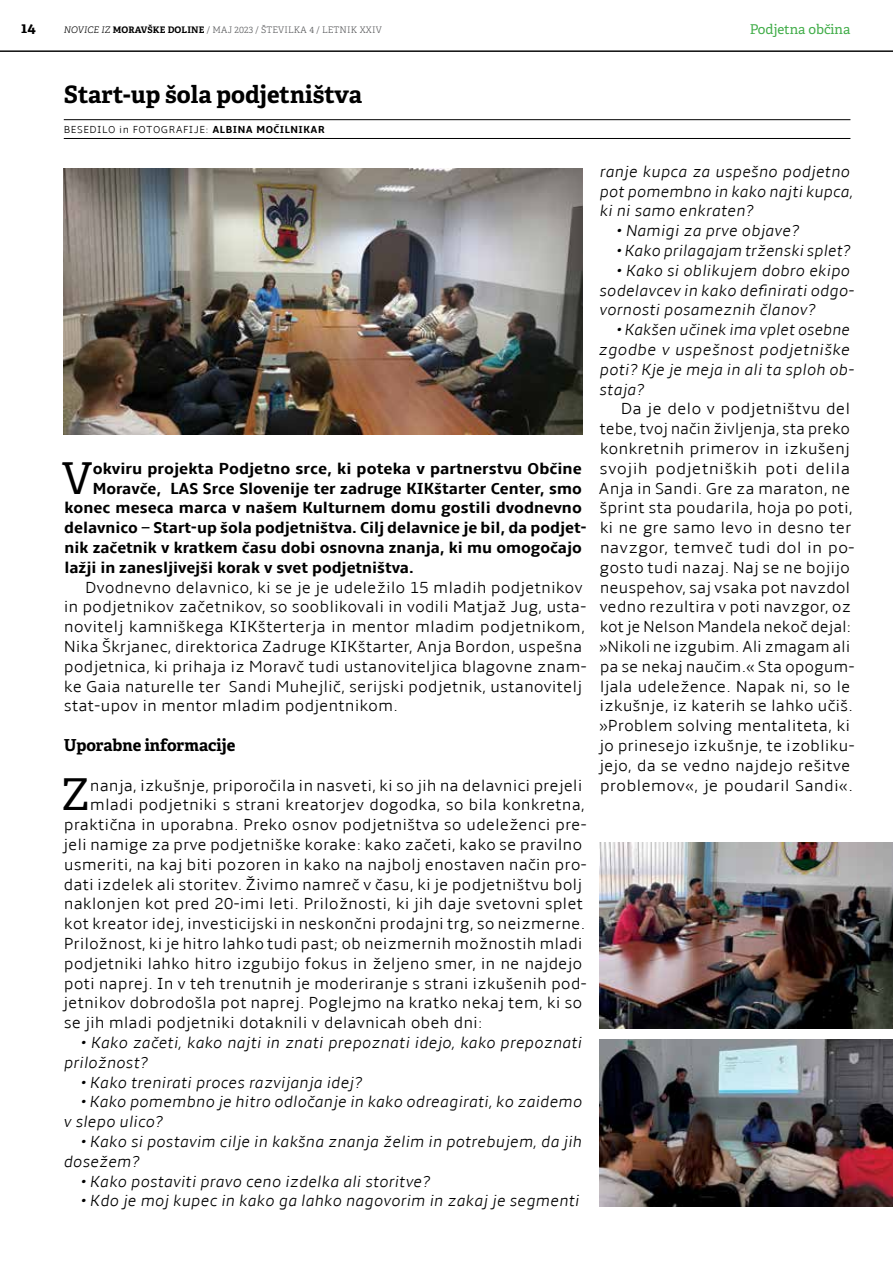
<style>
.page{position:relative;width:893px;height:1263px;background:#fff}
.page>*{position:absolute;margin:0;border:0;box-sizing:border-box;transform-origin:0 0}
.t1{font:43.8px "Adelle";color:#000}
.t2{font:700 24px "Adelle";color:#000}
.t3{font:300 16.5px/19.8px "Amble";color:#000}
.t4{font:italic 300 16.5px/19.8px "Amble";color:#000}
.t5{font:700 16.5px "Amble";color:#000}
.t6{font:700 16.5px "Adelle";color:#000}
.t7{font:700 15px "Adelle";color:#000}
.t8{font:13.5px "Adelle";color:#41ad49}
.t9{font:300 10.5px "Amble";letter-spacing:.05em;color:#000}
.t10{font:300 9px "Adelle";letter-spacing:.02em;color:#58595b}
.s1{font-style:italic;color:#000}
.s2{font-weight:700;color:#000}
.s3{font-weight:700}
</style>
<div class="page">
<hr style="left:0;top:51px;width:893px;height:1px;background:#000">
<img style="left:64px;top:169px;width:519px;height:265px">
<img style="left:600px;top:842px;width:293px;height:186px">
<img style="left:600px;top:1040px;width:293px;height:166px">
<hr style="left:64px;top:119px;width:786px;height:1px;background:#000">
<hr style="left:64px;top:138px;width:786px;height:1px;background:#000">
<p class="t7" style="left:21px;top:18px;width:16px">14</p>
<p class="t10" style="left:64px;top:24px;width:320px"><span class="s1">NOVICE IZ</span> <span class="s2">MORAVŠKE DOLINE</span> / MAJ 2023 / ŠTEVILKA 4 / LETNIK XXIV</p>
<p class="t8" style="left:750px;top:21px;width:102px">Podjetna občina</p>
<h2 class="t2" style="left:64px;top:79px;width:300px">Start-up šola podjetništva</h2>
<p class="t9" style="left:64px;top:123px;width:263px">BESEDILO in FOTOGRAFIJE: <span class="s3">ALBINA MOČILNIKAR</span></p>
<h1 class="t1" style="left:62px;top:451px;width:32px">V</h1>
<p class="t5" style="left:93px;top:459px;width:491px">okviru projekta Podjetno srce, ki poteka v partnerstvu Občine</p>
<p class="t5" style="left:93px;top:479px;width:491px">Moravče, LAS Srce Slovenije ter zadruge KIKštarter Center, smo</p>
<p class="t5" style="left:64px;top:498px;width:519px">konec meseca marca v našem Kulturnem domu gostili dvodnevno</p>
<p class="t5" style="left:64px;top:518px;width:524px">delavnico – Start-up šola podjetništva. Cilj delavnice je bil, da podjet-</p>
<p class="t5" style="left:64px;top:538px;width:519px">nik začetnik v kratkem času dobi osnovna znanja, ki mu omogočajo</p>
<p class="t5" style="left:64px;top:558px;width:351px">lažji in zanesljivejši korak v svet podjetništva.</p>
<p class="t3" style="left:64px;top:577px;width:525px;text-indent:21px">Dvodnevno delavnico, ki se je je udeležilo 15 mladih podjetnikov in podjetnikov začetnikov, so sooblikovali in vodili Matjaž Jug, usta&shy;novitelj kamniškega KIKšterterja in mentor mladim podjetnikom, Nika Škrjanec, direktorica Zadruge KIKštarter, Anja Bordon, uspešna podjetnica, ki prihaja iz Moravč tudi ustanoviteljica blagovne znam&shy;ke Gaia naturelle ter Sandi Muhejlič, serijski podjetnik, ustanovitelj stat-upov in mentor mladim podjentnikom.</p>
<p class="t6" style="left:64px;top:735px;width:173px">Uporabne informacije</p>
<h1 class="t1" style="left:62px;top:768px;width:30px">Z</h1>
<p class="t3" style="left:90px;top:775px;width:494px">nanja, izkušnje, priporočila in nasveti, ki so jih na delavnici prejeli</p>
<p class="t3" style="left:90px;top:795px;width:496px">mladi podjetniki s strani kreatorjev dogodka, so bila konkretna,</p>
<p class="t3" style="left:64px;top:815px;width:524px">praktična in uporabna. Preko osnov podjetništva so udeleženci pre-</p>
<p class="t3" style="left:63px;top:835px;width:520px">jeli namige za prve podjetniške korake: kako začeti, kako se pravilno</p>
<p class="t3" style="left:64px;top:855px;width:524px">usmeriti, na kaj biti pozoren in kako na najbolj enostaven način pro-</p>
<p class="t3" style="left:64px;top:874px;width:520px">dati izdelek ali storitev. Živimo namreč v času, ki je podjetništvu bolj</p>
<p class="t3" style="left:64px;top:894px;width:521px">naklonjen kot pred 20-imi leti. Priložnosti, ki jih daje svetovni splet</p>
<p class="t3" style="left:64px;top:914px;width:523px">kot kreator idej, investicijski in neskončni prodajni trg, so neizmerne.</p>
<p class="t3" style="left:64px;top:934px;width:520px">Priložnost, ki je hitro lahko tudi past; ob neizmernih možnostih mladi</p>
<p class="t3" style="left:64px;top:954px;width:520px">podjetniki lahko hitro izgubijo fokus in željeno smer, in ne najdejo</p>
<p class="t3" style="left:64px;top:973px;width:524px">poti naprej. In v teh trenutnih je moderiranje s strani izkušenih pod-</p>
<p class="t3" style="left:63px;top:993px;width:520px">jetnikov dobrodošla pot naprej. Poglejmo na kratko nekaj tem, ki so</p>
<p class="t3" style="left:64px;top:1013px;width:421px">se jih mladi podjetniki dotaknili v delavnicah obeh dni:</p>
<p class="t4" style="left:64px;top:1033px;width:520px;text-indent:17px">• Kako začeti, kako najti in znati prepoznati idejo, kako prepoznati priložnost?</p>
<p class="t4" style="left:81px;top:1072px;width:283px">• Kako trenirati proces razvijanja idej?</p>
<p class="t4" style="left:64px;top:1092px;width:520px;text-indent:17px">• Kako pomembno je hitro odločanje in kako odreagirati, ko zaidemo v slepo ulico?</p>
<p class="t4" style="left:64px;top:1132px;width:520px;text-indent:17px">• Kako si postavim cilje in kakšna znanja želim in potrebujem, da jih dosežem?</p>
<p class="t4" style="left:81px;top:1171px;width:351px">• Kako postaviti pravo ceno izdelka ali storitve?</p>
<p class="t4" style="left:81px;top:1191px;width:500px">• Kdo je moj kupec in kako ga lahko nagovorim in zakaj je segmenti</p>
<p class="t4" style="left:600px;top:162px;width:255px">ranje kupca za uspešno podjetno pot pomembno in kako najti kupca, ki ni samo enkraten?</p>
<p class="t4" style="left:617px;top:221px;width:184px">• Namigi za prve objave?</p>
<p class="t4" style="left:617px;top:241px;width:235px">• Kako prilagajam trženski splet?</p>
<p class="t4" style="left:600px;top:261px;width:256px;text-indent:17px">• Kako si oblikujem dobro ekipo sodelavcev in kako definirati odgo&shy;vornosti posameznih članov?</p>
<p class="t4" style="left:598px;top:320px;width:258px;text-indent:18px">• Kakšen učinek ima vplet osebne zgodbe v uspešnost podjetniške poti? Kje je meja in ali ta sploh ob&shy;staja?</p>
<p class="t3" style="left:599px;top:399px;width:258px;text-indent:22px">Da je delo v podjetništvu del tebe, tvoj način življenja, sta preko konkretnih primerov in izkušenj svojih podjetniških poti delila Anja in Sandi. Gre za maraton, ne šprint sta poudarila, hoja po poti, ki ne gre samo levo in desno ter navzgor, temveč tudi dol in po&shy;gosto tudi nazaj. Naj se ne bojijo neuspehov, saj vsaka pot navzdol vedno rezultira v poti navzgor, oz kot je Nelson Mandela nekoč dejal: »Nikoli ne izgubim. Ali zmagam ali pa se nekaj naučim.« Sta opogum&shy;ljala udeležence. Napak ni, so le izkušnje, iz katerih se lahko učiš. »Problem solving mentaliteta, ki jo prinesejo izkušnje, te izobliku&shy;jejo, da se vedno najdejo rešitve problemov«, je poudaril Sandi«.</p>
</div>
